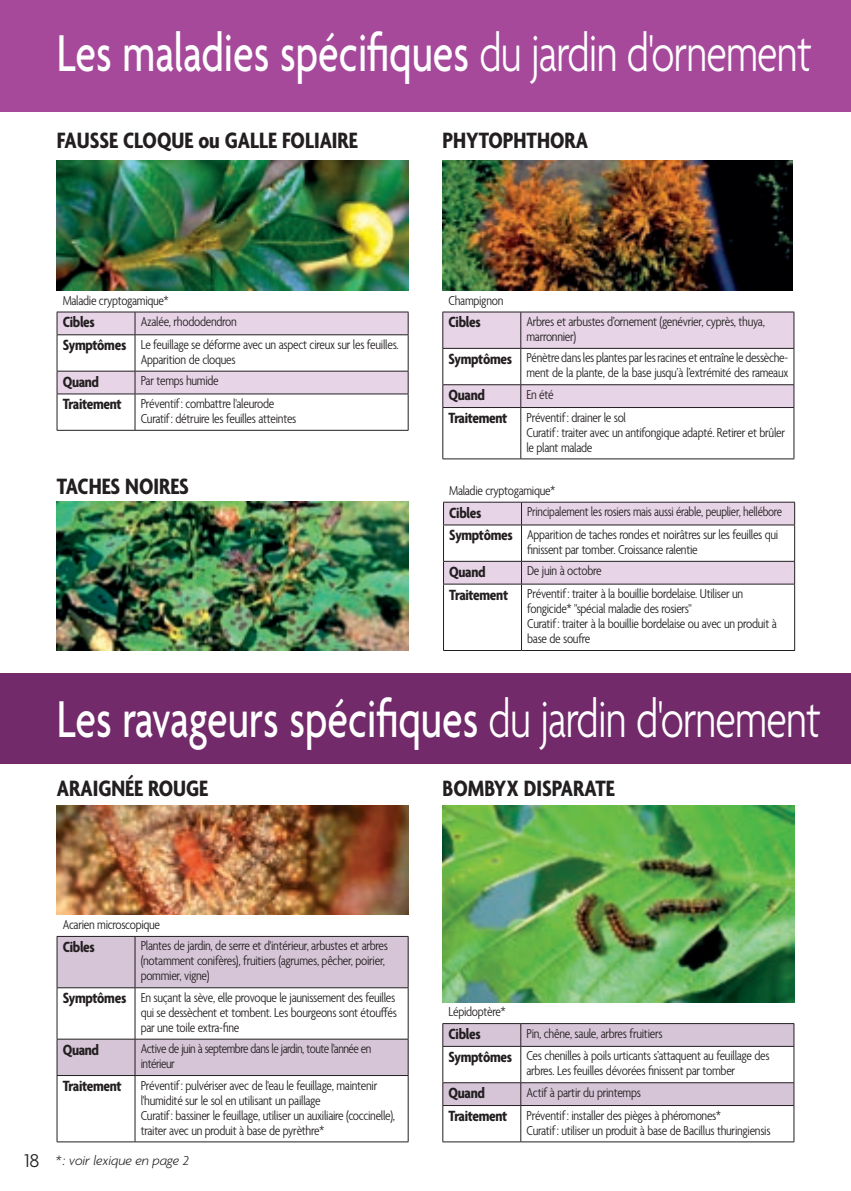
<style>
.page{position:relative;width:851px;height:1191px;background:#fff}
.page>*{position:absolute;margin:0;border:0;box-sizing:border-box;transform-origin:0 0}
.t1{font:500 56px "Agenda";color:#fff;scale:.75 1}
.t2{font:700 condensed 24px "Agenda";color:#231f20}
.t3{font:300 20px "Agenda";color:#231f20}
.t4{font:700 condensed 16px "Agenda";letter-spacing:-.02em;color:#231f20}
.t5{font:300 condensed 14px/15px "Agenda";letter-spacing:-.02em;color:#231f20}
.t6{font:300 condensed 14px/22.8px "Agenda";letter-spacing:-.02em;color:#231f20;text-align:right;scale:.96 1}
.t7{font:italic 300 14px "Agenda";letter-spacing:-.01em;color:#231f20}
.s1{font-weight:300}
.s2{font-weight:700;font-size:16px}
</style>
<div class="page">
<div style="left:0;top:0;width:850px;height:111px;background:#a6499b"></div>
<img style="left:442px;top:160px;width:350px;height:131px">
<img style="left:57px;top:160px;width:351px;height:131px">
<img style="left:57px;top:501px;width:351px;height:150px">
<div style="left:0;top:673px;width:850px;height:90px;background:#722a6a"></div>
<img style="left:442px;top:805px;width:352px;height:197px">
<img style="left:57px;top:805px;width:351px;height:109px">
<svg style="left:57px;top:312px;width:352px;height:118px"></svg>
<hr style="left:57px;top:393px;width:78px;height:1px;background:#231f20">
<hr style="left:57px;top:394px;width:1px;height:36px;background:#231f20">
<hr style="left:135px;top:393px;width:273px;height:1px;background:#231f20">
<hr style="left:135px;top:394px;width:1px;height:36px;background:#231f20">
<hr style="left:408px;top:394px;width:1px;height:36px;background:#231f20">
<hr style="left:57px;top:430px;width:78px;height:1px;background:#231f20">
<hr style="left:135px;top:430px;width:273px;height:1px;background:#231f20">
<svg style="left:443px;top:502px;width:352px;height:82px"></svg>
<hr style="left:443px;top:584px;width:78px;height:1px;background:#231f20">
<hr style="left:443px;top:584px;width:1px;height:66px;background:#231f20">
<hr style="left:521px;top:584px;width:273px;height:1px;background:#231f20">
<hr style="left:521px;top:584px;width:1px;height:66px;background:#231f20">
<hr style="left:794px;top:584px;width:1px;height:66px;background:#231f20">
<hr style="left:443px;top:650px;width:78px;height:1px;background:#231f20">
<hr style="left:521px;top:650px;width:273px;height:1px;background:#231f20">
<svg style="left:442px;top:312px;width:352px;height:146px"></svg>
<hr style="left:442px;top:407px;width:78px;height:1px;background:#231f20">
<hr style="left:442px;top:408px;width:1px;height:50px;background:#231f20">
<hr style="left:520px;top:407px;width:274px;height:1px;background:#231f20">
<hr style="left:520px;top:408px;width:1px;height:50px;background:#231f20">
<hr style="left:793px;top:408px;width:1px;height:50px;background:#231f20">
<hr style="left:442px;top:458px;width:78px;height:1px;background:#231f20">
<hr style="left:520px;top:458px;width:274px;height:1px;background:#231f20">
<svg style="left:58px;top:937px;width:350px;height:138px;fill:#d6c5d7"></svg>
<svg style="left:134px;top:1076px;width:274px;height:65px"></svg>
<hr style="left:57px;top:936px;width:78px;height:1px;background:#231f20">
<hr style="left:57px;top:936px;width:1px;height:51px;background:#231f20">
<hr style="left:135px;top:936px;width:273px;height:1px;background:#231f20">
<hr style="left:135px;top:936px;width:1px;height:51px;background:#231f20">
<hr style="left:408px;top:936px;width:1px;height:51px;background:#231f20">
<hr style="left:57px;top:987px;width:78px;height:1px;background:#231f20">
<hr style="left:57px;top:988px;width:1px;height:50px;background:#231f20">
<hr style="left:135px;top:987px;width:273px;height:1px;background:#231f20">
<hr style="left:135px;top:988px;width:1px;height:50px;background:#231f20">
<hr style="left:408px;top:988px;width:1px;height:50px;background:#231f20">
<hr style="left:57px;top:1038px;width:78px;height:1px;background:#231f20">
<hr style="left:57px;top:1039px;width:1px;height:36px;background:#231f20">
<hr style="left:135px;top:1038px;width:273px;height:1px;background:#231f20">
<hr style="left:135px;top:1039px;width:1px;height:36px;background:#231f20">
<hr style="left:408px;top:1039px;width:1px;height:36px;background:#231f20">
<hr style="left:57px;top:1075px;width:78px;height:1px;background:#231f20">
<hr style="left:57px;top:1075px;width:1px;height:66px;background:#231f20">
<hr style="left:135px;top:1075px;width:273px;height:1px;background:#231f20">
<hr style="left:135px;top:1075px;width:1px;height:66px;background:#231f20">
<hr style="left:408px;top:1075px;width:1px;height:66px;background:#231f20">
<hr style="left:57px;top:1141px;width:78px;height:1px;background:#231f20">
<hr style="left:135px;top:1141px;width:273px;height:1px;background:#231f20">
<svg style="left:442px;top:1023px;width:352px;height:118px"></svg>
<hr style="left:442px;top:1105px;width:78px;height:1px;background:#231f20">
<hr style="left:442px;top:1105px;width:1px;height:36px;background:#231f20">
<hr style="left:520px;top:1105px;width:274px;height:1px;background:#231f20">
<hr style="left:520px;top:1105px;width:1px;height:36px;background:#231f20">
<hr style="left:793px;top:1105px;width:1px;height:36px;background:#231f20">
<hr style="left:442px;top:1141px;width:78px;height:1px;background:#231f20">
<hr style="left:520px;top:1141px;width:274px;height:1px;background:#231f20">
<h1 class="t1" style="left:57px;top:23px;width:1007px">Les maladies spécifiques <span class="s1">du jardin d'ornement</span></h1>
<h2 class="t2" style="left:57px;top:128px;width:302px">FAUSSE CLOQUE ou GALLE FOLIAIRE</h2>
<h2 class="t2" style="left:442px;top:128px;width:147px">PHYTOPHTHORA</h2>
<p class="t5" style="left:63px;top:293px;width:107px">Maladie cryptogamique*</p>
<p class="t4" style="left:63px;top:314px;width:34px">Cibles</p>
<p class="t5" style="left:63px;top:311px;width:337px;line-height:22.8px;text-indent:78px">Azalée, rhododendron<br><span class="s2">Symptômes</span> Le feuillage se déforme avec un aspect cireux sur les feuilles.</p>
<p class="t5" style="left:141px;top:353px;width:96px">Apparition de cloques</p>
<p class="t4" style="left:63px;top:373px;width:38px">Quand</p>
<p class="t5" style="left:63px;top:370px;width:213px;line-height:22.8px;text-indent:78px">Par temps humide<br><span class="s2">Traitement</span> Préventif: combattre l'aleurode</p>
<p class="t5" style="left:141px;top:412px;width:157px">Curatif: détruire les feuilles atteintes</p>
<h2 class="t2" style="left:57px;top:474px;width:134px">TACHES NOIRES</h2>
<p class="t5" style="left:448px;top:293px;width:56px">Champignon</p>
<p class="t4" style="left:448px;top:314px;width:34px">Cibles</p>
<p class="t5" style="left:526px;top:315px;width:240px">Arbres et arbustes d’ornement (genévrier, cyprès, thuya, marronnier)</p>
<p class="t5" style="left:448px;top:351px;width:341px;text-align:right"><span class="s2">Symptômes</span> Pénètre dans les plantes par les racines et entraîne le dessèche&shy;ment de la plante, de la base jusqu’à l’extrémité des rameaux</p>
<p class="t4" style="left:448px;top:386px;width:38px">Quand</p>
<p class="t5" style="left:448px;top:384px;width:179px;line-height:22.8px;text-align:center">En été<br><span class="s2">Traitement</span> Préventif: drainer le sol</p>
<p class="t5" style="left:526px;top:425px;width:260px">Curatif: traiter avec un antifongique adapté. Retirer et brûler le plant malade</p>
<p class="t5" style="left:449px;top:484px;width:107px">Maladie cryptogamique*</p>
<p class="t4" style="left:449px;top:504px;width:34px">Cibles</p>
<p class="t6" style="left:449px;top:501px;width:348px">Principalement les rosiers mais aussi érable, peuplier, hellébore<br><span class="s2">Symptômes</span> Apparition de taches rondes et noirâtres sur les feuilles qui</p>
<p class="t5" style="left:527px;top:543px;width:172px">finissent par tomber. Croissance ralentie</p>
<p class="t4" style="left:449px;top:563px;width:38px">Quand</p>
<p class="t5" style="left:449px;top:560px;width:295px;line-height:22.8px;text-indent:78px">De juin à octobre<br><span class="s2">Traitement</span> Préventif: traiter à la bouillie bordelaise. Utiliser un</p>
<p class="t5" style="left:527px;top:602px;width:251px">fongicide* "spécial maladie des rosiers"<br>Curatif: traiter à la bouillie bordelaise ou avec un produit à base de soufre</p>
<h1 class="t1" style="left:57px;top:688px;width:1020px">Les ravageurs spécifiques <span class="s1">du jardin d'ornement</span></h1>
<h2 class="t2" style="left:57px;top:775px;width:153px">ARAIGNÉE ROUGE</h2>
<h2 class="t2" style="left:442px;top:775px;width:174px">BOMBYX DISPARATE</h2>
<h3 class="t3" style="left:24px;top:1150px;width:17px">18</h3>
<p class="t5" style="left:63px;top:918px;width:99px">Acarien microscopique</p>
<p class="t4" style="left:63px;top:938px;width:34px">Cibles</p>
<p class="t5" style="left:141px;top:939px;width:249px">Plantes de jardin, de serre et d'intérieur, arbustes et arbres (notamment conifères), fruitiers (agrumes, pêcher, poirier, pommier, vigne)</p>
<p class="t5" style="left:141px;top:990px;width:258px;text-align:justify;text-indent:-78px"><span class="s2">Symptômes</span> En suçant la sève, elle provoque le jaunissement des feuilles qui se dessèchent et tombent. Les bourgeons sont étouffés par une toile extra-fine</p>
<p class="t4" style="left:63px;top:1040px;width:38px">Quand</p>
<p class="t5" style="left:141px;top:1042px;width:232px">Active de juin à septembre dans le jardin, toute l'année en intérieur</p>
<p class="t5" style="left:141px;top:1078px;width:256px;text-indent:-78px"><span class="s2">Traitement</span> Préventif: pulvériser avec de l'eau le feuillage, maintenir l'humidité sur le sol en utilisant un paillage<br>Curatif: bassiner le feuillage, utiliser un auxiliaire (coccinelle), traiter avec un produit à base de pyrèthre*</p>
<p class="t7" style="left:56px;top:1152px;width:135px">* : voir lexique en page 2</p>
<p class="t5" style="left:448px;top:1005px;width:58px">Lépidoptère*</p>
<p class="t4" style="left:448px;top:1025px;width:34px">Cibles</p>
<p class="t5" style="left:448px;top:1022px;width:322px;line-height:22.8px;text-indent:78px">Pin, chêne, saule, arbres fruitiers<br><span class="s2">Symptômes</span> Ces chenilles à poils urticants s’attaquent au feuillage des</p>
<p class="t5" style="left:526px;top:1064px;width:210px">arbres. Les feuilles dévorées finissent par tomber</p>
<p class="t4" style="left:448px;top:1084px;width:38px">Quand</p>
<p class="t5" style="left:448px;top:1081px;width:274px;line-height:22.8px;text-align:center">Actif à partir du printemps<br><span class="s2">Traitement</span> Préventif: installer des pièges à phéromones*</p>
<p class="t5" style="left:526px;top:1123px;width:245px">Curatif: utiliser un produit à base de Bacillus thuringiensis</p>
</div>
